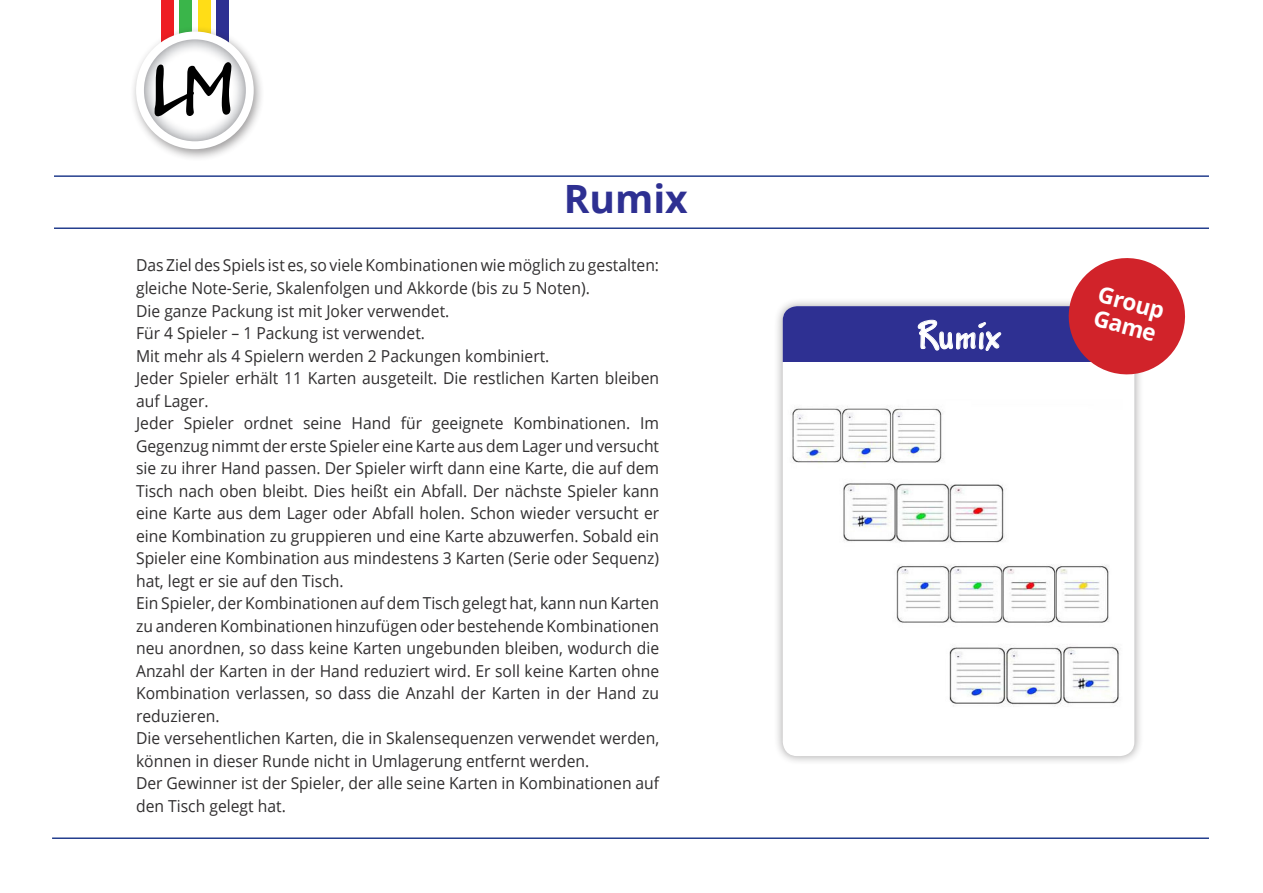
<style>
.page{position:relative;width:1263px;height:893px;background:#fff}
.page>*{position:absolute;margin:0;border:0;box-sizing:border-box;transform-origin:0 0}
.t1{font:700 39px "Open Sans";color:#2e3092}
.t2{font:700 33.75px "Jakob CTT";letter-spacing:.03em;color:#fff}
.t3{font:700 22.5px "Open Sans";color:#fff}
.t4{font:16.5px/22.5px "Open Sans";color:#312f30;scale:.95 1}
</style>
<div class="page">
<hr style="left:52px;top:837px;width:1157px;height:2px;background:#253f8e">
<hr style="left:54px;top:227px;width:1155px;height:2px;background:#253f8e">
<hr style="left:54px;top:175px;width:1155px;height:2px;background:#253f8e">
<div style="left:216px;top:0;width:13px;height:123px;background:#2e3092"></div>
<div style="left:198px;top:0;width:12px;height:123px;background:#ffdd17"></div>
<div style="left:180px;top:0;width:12px;height:123px;background:#3ab54a"></div>
<div style="left:161px;top:0;width:12px;height:123px;background:#ee1d23"></div>
<div style="left:129px;top:26px;width:136px;height:136px;background:#231f20;opacity:.45"></div>
<div style="left:136px;top:32px;width:118px;height:117px;background:#fff;border-radius:50%"></div>
<img style="left:144px;top:39px;width:102px;height:102px">
<svg style="left:155px;top:62px;width:76px;height:55px"></svg>
<div style="left:773px;top:297px;width:371px;height:468px;background:#231f20;opacity:.4"></div>
<div style="left:783px;top:306px;width:351px;height:450px;background:#fff;border-radius:14px"></div>
<div style="left:783px;top:306px;width:351px;height:56px;background:#2e3092"></div>
<svg style="left:918px;top:319px;width:83px;height:32px"></svg>
<svg style="left:1062px;top:258px;width:124px;height:123px"></svg>
<img style="left:791px;top:406px;width:329px;height:300px">
<h1 class="t1" style="left:564px;top:172px;width:126px">Rumix</h1>
<p class="t4" style="left:136px;top:254px;width:552px">Das Ziel des Spiels ist es, so viele Kombinationen wie möglich zu gestalten:</p>
<p class="t4" style="left:136px;top:276px;width:479px">gleiche Note-Serie, Skalenfolgen und Akkorde (bis zu 5 Noten .(</p>
<p class="t4" style="left:136px;top:299px;width:331px">Die ganze Packung ist mit Joker verwendet.</p>
<p class="t4" style="left:136px;top:321px;width:306px">Für 4 Spieler – 1 Packung ist verwendet.</p>
<p class="t4" style="left:136px;top:344px;width:437px">Mit mehr als 4 Spielern werden 2 Packungen kombiniert.</p>
<p class="t4" style="left:136px;top:366px;width:552px">Jeder Spieler erhält 11 Karten ausgeteilt. Die restlichen Karten bleiben</p>
<p class="t4" style="left:136px;top:389px;width:78px">auf Lager.</p>
<p class="t4" style="left:640px;top:411px;width:21px">Im</p>
<p class="t4" style="left:401px;top:411px;width:24px">für</p>
<p class="t4" style="left:136px;top:411px;width:552px">Jeder<br>Gegenzug nimmt der erste Spieler eine Karte aus dem Lager und versucht sie zu ihrer Hand passen. Der Spieler wirft dann eine Karte, die auf dem Tisch nach oben bleibt. Dies heißt ein Abfall. Der nächste Spieler kann eine Karte aus dem Lager oder Abfall holen. Schon wieder versucht er eine Kombination zu gruppieren und eine Karte abzuwerfen. Sobald ein Spieler eine Kombination aus mindestens 3 Karten (Serie oder Sequenz( hat, legt er sie auf den Tisch.<br>Ein Spieler, der Kombinationen auf dem Tisch gelegt hat, kann nun Karten zu anderen Kombinationen hinzufügen oder bestehende Kombinationen neu anordnen, so dass keine Karten ungebunden bleiben, wodurch die Anzahl der Karten in der Hand reduziert wird. Er soll keine Karten ohne Kombination verlassen, so dass die Anzahl der Karten in der Hand zu reduzieren.<br>Die versehentlichen Karten, die in Skalensequenzen verwendet werden, können in dieser Runde nicht in Umlagerung entfernt werden.<br>Der Gewinner ist der Spieler, der alle seine Karten in Kombinationen auf den Tisch gelegt hat.</p>
<p class="t4" style="left:184px;top:411px;width:54px">Spieler</p>
<p class="t4" style="left:244px;top:411px;width:54px">ordnet</p>
<p class="t4" style="left:352px;top:411px;width:43px">Hand</p>
<p class="t4" style="left:514px;top:411px;width:124px">Kombinationen.</p>
<p class="t4" style="left:303px;top:411px;width:42px">seine</p>
<p class="t4" style="left:432px;top:411px;width:77px">geeignete</p>
<h3 class="t3" style="left:1103px;top:278px;width:69px;rotate:15deg">Group</h3>
<h2 class="t2" style="left:917px;top:311px;width:84px">Rumix</h2>
<h3 class="t3" style="left:1098px;top:302px;width:65px;rotate:15deg">Game</h3>
</div>
